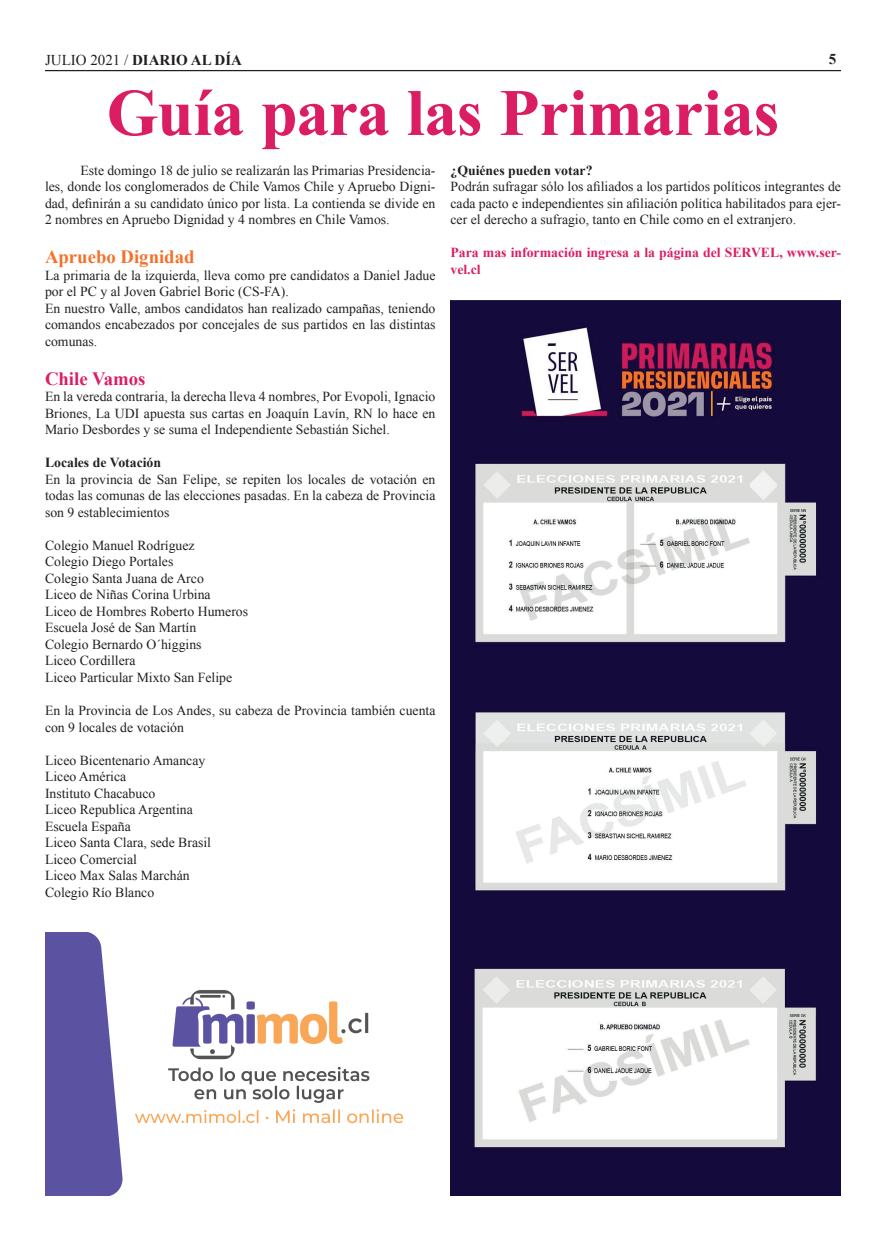
<style>
.page{position:relative;width:886px;height:1241px;background:#fff}
.page>*{position:absolute;margin:0;border:0;box-sizing:border-box;transform-origin:0 0}
.t1{font:700 66.25px "Times New Roman";letter-spacing:-.01em;color:#db1d64}
.t2{font:700 18.75px "Times New Roman";color:#f3712b}
.t3{font:700 18.75px "Times New Roman";color:#db1d64}
.t4{font:700 15px "Times New Roman";color:#231f20}
.t5{font:13.75px/16.5px "Times New Roman";color:#231f20;text-align:justify}
.t6{font:700 13.75px/16.5px "Times New Roman";color:#db1d64}
.t7{font:700 13.75px "Times New Roman";color:#231f20}
.s1{font-weight:400}
</style>
<div class="page">
<hr style="left:45px;top:70px;width:796px;height:1px;background:#231f20">
<img style="left:45px;top:932px;width:359px;height:263px">
<img style="left:450px;top:939px;width:390px;height:256px">
<img style="left:450px;top:690px;width:390px;height:249px">
<img style="left:450px;top:300px;width:390px;height:390px">
<p class="t4" style="left:45px;top:49px;width:199px"><span class="s1">JULIO 2021 /</span> DIARIO AL DÍA</p>
<p class="t4" style="left:829px;top:49px;width:9px">5</p>
<h1 class="t1" style="left:107px;top:67px;width:674px">Guía para las Primarias</h1>
<p class="t5" style="left:45px;top:161px;width:392px;text-indent:35px">Este domingo 18 de julio se realizarán las Primarias Presidencia&shy;les, donde los conglomerados de Chile Vamos Chile y Apruebo Digni&shy;dad, definirán a su candidato único por lista. La contienda se divide en 2 nombres en Apruebo Dignidad y 4 nombres en Chile Vamos.</p>
<h2 class="t2" style="left:45px;top:244px;width:151px">Apruebo Dignidad</h2>
<p class="t5" style="left:45px;top:266px;width:392px;text-align:left">La primaria de la izquierda, lleva como pre candidatos a Daniel Jadue por el PC y al Joven Gabriel Boric (CS-FA).<br>En nuestro Valle, ambos candidatos han realizado campañas, teniendo comandos encabezados por concejales de sus partidos en las distintas comunas.</p>
<h2 class="t3" style="left:45px;top:365px;width:102px">Chile Vamos</h2>
<p class="t5" style="left:45px;top:388px;width:392px">En la vereda contraria, la derecha lleva 4 nombres, Por Evopoli, Ignacio Briones, La UDI apuesta sus cartas en Joaquín Lavín, RN lo hace en Mario Desbordes y se suma el Independiente Sebastián Sichel.</p>
<p class="t7" style="left:45px;top:453px;width:118px">Locales de Votación</p>
<p class="t5" style="left:45px;top:470px;width:392px">En la provincia de San Felipe, se repiten los locales de votación en todas las comunas de las elecciones pasadas. En la cabeza de Provincia son 9 establecimientos</p>
<p class="t5" style="left:45px;top:536px;width:205px;text-align:left">Colegio Manuel Rodríguez<br>Colegio Diego Portales<br>Colegio Santa Juana de Arco<br>Liceo de Niñas Corina Urbina<br>Liceo de Hombres Roberto Humeros<br>Escuela José de San Martín<br>Colegio Bernardo O´higgins<br>Liceo Cordillera<br>Liceo Particular Mixto San Felipe</p>
<p class="t5" style="left:45px;top:701px;width:392px">En la Provincia de Los Andes, su cabeza de Provincia también cuenta con 9 locales de votación</p>
<p class="t5" style="left:45px;top:751px;width:168px;text-align:left">Liceo Bicentenario Amancay<br>Liceo América<br>Instituto Chacabuco<br>Liceo Republica Argentina<br>Escuela España<br>Liceo Santa Clara, sede Brasil<br>Liceo Comercial<br>Liceo Max Salas Marchán<br>Colegio Río Blanco</p>
<p class="t7" style="left:450px;top:160px;width:144px">¿Quiénes pueden votar?</p>
<p class="t5" style="left:450px;top:178px;width:392px">Podrán sufragar sólo los afiliados a los partidos políticos integrantes de cada pacto e independientes sin afiliación política habilitados para ejer&shy;cer el derecho a sufragio, tanto en Chile como en el extranjero.</p>
<p class="t6" style="left:450px;top:244px;width:392px">Para mas información ingresa a la página del SERVEL, www.ser&shy;vel.cl</p>
</div>
